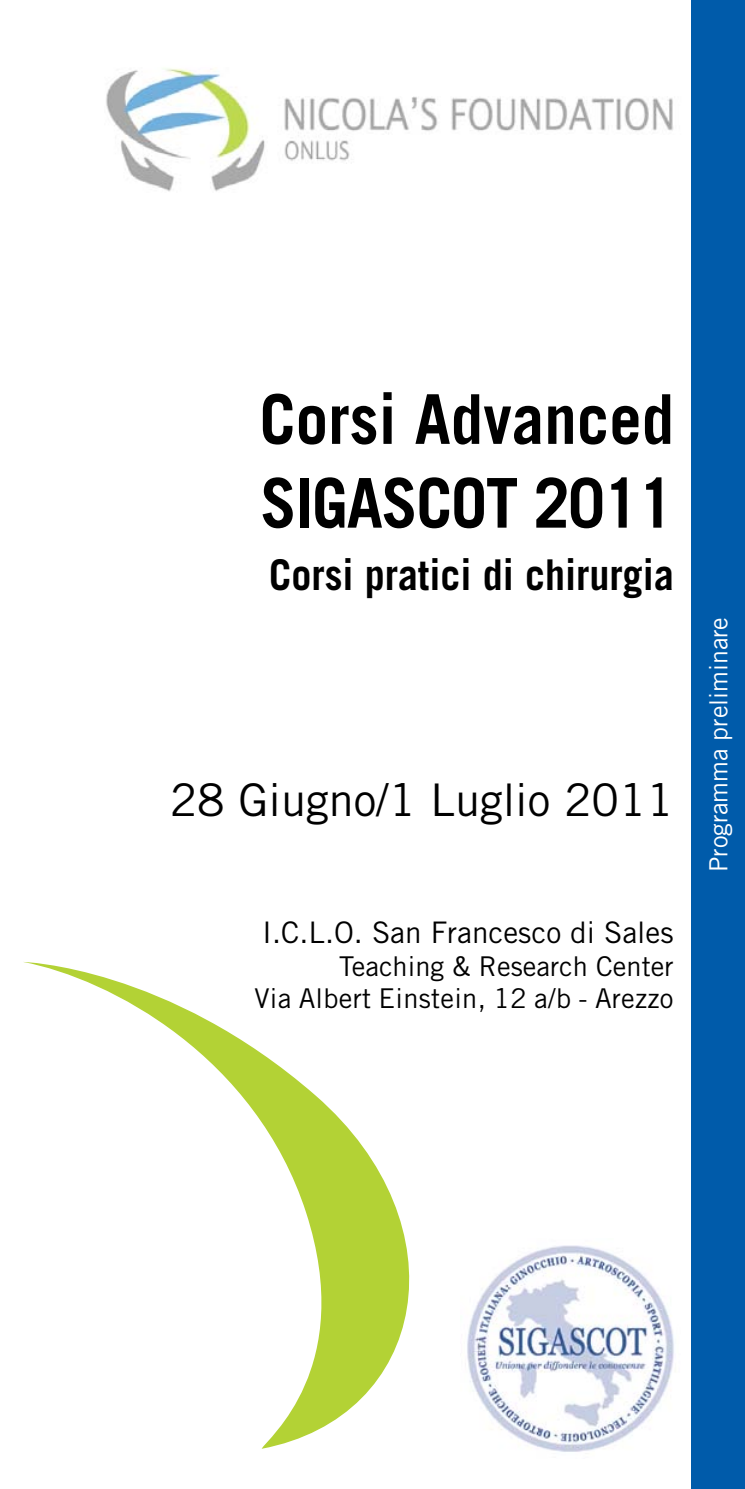
<style>
.page{position:relative;width:745px;height:1489px;background:#fff}
.page>*{position:absolute;margin:0;border:0;box-sizing:border-box;transform-origin:0 0}
.t1{font:700 68.75px/83.8px "Trade Gothic LT Std";letter-spacing:-.02em;color:#000;scale:.94 1}
.t2{font:45px "Trade Gothic LT Std";color:#000}
.t3{font:700 42.5px "Trade Gothic LT Std";color:#000;scale:.94 1}
.t4{font:29.75px "Trade Gothic LT Std";color:#000}
.t5{font:27.25px/32.8px "Trade Gothic LT Std";letter-spacing:.01em;color:#000;text-align:right}
.t6{font:25px "Trade Gothic LT Std";color:#fff}
</style>
<div class="page">
<div style="left:691px;top:0;width:53px;height:1488px;background:#005baa"></div>
<img style="left:106px;top:68px;width:567px;height:124px">
<img style="left:467px;top:1245px;width:207px;height:207px">
<svg style="left:24px;top:962px;width:386px;height:486px"></svg>
<h1 class="t1" style="left:259px;top:376px;width:442px">Corsi Advanced<br>SIGASCOT 2011</h1>
<h3 class="t3" style="left:269px;top:549px;width:432px">Corsi pratici di chirurgia</h3>
<h2 class="t2" style="left:170px;top:772px;width:505px">28 Giugno/1 Luglio 2011</h2>
<p class="t4" style="left:262px;top:914px;width:412px">I.C.L.O. San Francesco di Sales</p>
<p class="t5" style="left:254px;top:949px;width:420px">Teaching &amp; Research Center<br>Via Albert Einstein, 12 a/b - Arezzo</p>
<p class="t6" style="left:703px;top:872px;width:256px;rotate:-90deg">Programma preliminare</p>
</div>
